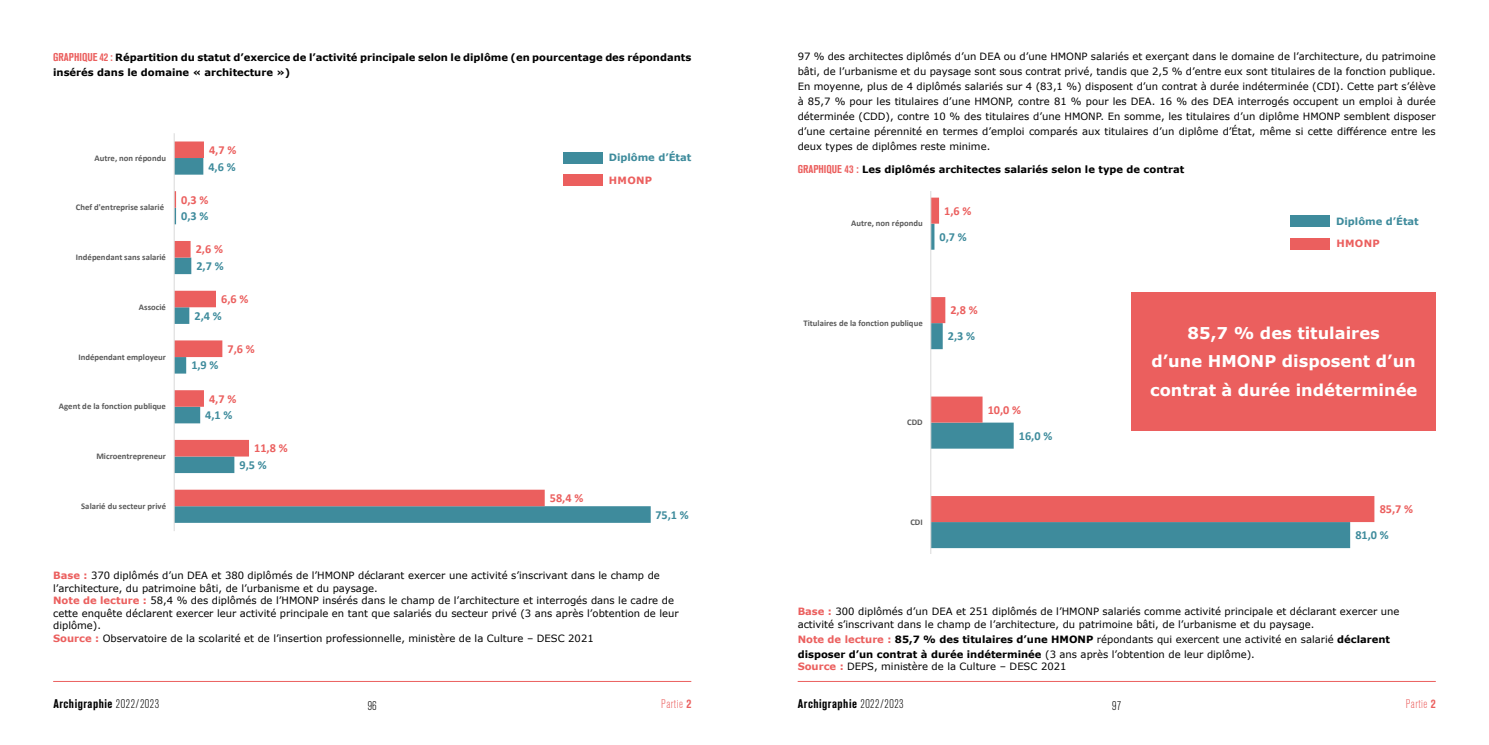
<style>
.page{position:relative;width:1489px;height:745px;background:#fff}
.page>*{position:absolute;margin:0;border:0;box-sizing:border-box;transform-origin:0 0}
.t1{font:700 16.25px/28.8px "Verdana";color:#fff;text-align:center}
.t2{font:700 condensed 12.5px "Akzidenz Grotesk BQ";letter-spacing:.04em;color:#000}
.t3{font:300 condensed 12.5px "Akzidenz Grotesk BQ";letter-spacing:.04em;color:#eb5f5e}
.t4{font:300 condensed 12.5px "Akzidenz Grotesk BQ";color:#000}
.t5{font:700 12.25px "Calibri";letter-spacing:-.005em;color:#eb5f5e}
.t6{font:700 12.25px "Calibri";color:#3e8b9c}
.t7{font:10px/15px "Verdana";color:#000}
.t8{font:700 10px/15px "Verdana";color:#000}
.t9{font:700 10px "Verdana";color:#3e8b9c}
.t10{font:700 10px "Verdana";letter-spacing:.03em;color:#eb5f5e}
.t11{font:700 8.62px "Calibri";letter-spacing:.005em;color:#595959}
.s1{font-family:"Akzidenz Grotesk BQ";font-stretch:condensed;font-size:11.25px;color:#eb5f5e}
.s2{font-weight:700;color:#eb5f5e}
.s3{font-weight:700}
.s4{font-weight:300}
</style>
<div class="page">
<hr style="left:53px;top:680px;width:638px;height:1px;background:#eb5f5e">
<hr style="left:797px;top:680px;width:638px;height:1px;background:#eb5f5e">
<svg style="left:175px;top:158px;width:475px;height:364px"></svg>
<svg style="left:175px;top:141px;width:369px;height:365px"></svg>
<hr style="left:174px;top:133px;width:1px;height:397px;background:#d9d9d9">
<div style="left:563px;top:174px;width:39px;height:11px;background:#eb5f5e"></div>
<div style="left:563px;top:152px;width:39px;height:11px;background:#3e8b9c"></div>
<svg style="left:931px;top:521px;width:418px;height:26px;background:#458999"></svg>
<svg style="left:931px;top:197px;width:443px;height:324px"></svg>
<hr style="left:930px;top:191px;width:1px;height:362px;background:#d9d9d9">
<div style="left:1290px;top:238px;width:39px;height:11px;background:#eb5f5e"></div>
<div style="left:1290px;top:215px;width:39px;height:12px;background:#3e8b9c"></div>
<div style="left:1131px;top:292px;width:304px;height:138px;background:#eb5f5e"></div>
<p class="t8" style="left:53px;top:50px;width:639px"><span class="s1">GRAPHIQUE 42 :</span> Répartition du statut d’exercice de l’activité principale selon le diplôme (en pourcentage des répondants insérés dans le domaine « architecture »)</p>
<p class="t11" style="left:94px;top:151px;width:73px">Autre, non répondu</p>
<p class="t11" style="left:76px;top:201px;width:90px">Chef d'entreprise salarié</p>
<p class="t11" style="left:76px;top:251px;width:92px">Indépendant sans salarié</p>
<p class="t11" style="left:139px;top:300px;width:29px">Associé</p>
<p class="t11" style="left:78px;top:350px;width:89px">Indépendant employeur</p>
<p class="t11" style="left:59px;top:400px;width:109px">Agent de la fonction publique</p>
<p class="t11" style="left:96px;top:449px;width:71px">Microentrepreneur</p>
<p class="t11" style="left:81px;top:499px;width:86px">Salarié du secteur privé</p>
<p class="t5" style="left:209px;top:141px;width:29px">4,7 %</p>
<p class="t6" style="left:208px;top:158px;width:29px">4,6 %</p>
<p class="t5" style="left:181px;top:191px;width:29px">0,3 %</p>
<p class="t6" style="left:181px;top:207px;width:29px">0,3 %</p>
<p class="t5" style="left:196px;top:240px;width:29px">2,6 %</p>
<p class="t6" style="left:196px;top:257px;width:29px">2,7 %</p>
<p class="t5" style="left:221px;top:290px;width:29px">6,6 %</p>
<p class="t6" style="left:194px;top:307px;width:29px">2,4 %</p>
<p class="t6" style="left:191px;top:356px;width:29px">1,9 %</p>
<p class="t5" style="left:227px;top:340px;width:29px">7,6 %</p>
<p class="t5" style="left:209px;top:389px;width:29px">4,7 %</p>
<p class="t6" style="left:205px;top:406px;width:29px">4,1 %</p>
<p class="t5" style="left:254px;top:439px;width:35px">11,8 %</p>
<p class="t6" style="left:239px;top:456px;width:29px">9,5 %</p>
<p class="t9" style="left:608px;top:150px;width:84px">Diplôme d’État</p>
<p class="t10" style="left:609px;top:173px;width:45px">HMONP</p>
<p class="t5" style="left:550px;top:489px;width:35px">58,4 %</p>
<p class="t6" style="left:655px;top:505px;width:35px">75,1 %</p>
<p class="t7" style="left:53px;top:569px;width:627px;line-height:12.5px"><span class="s2">Base :</span> 370 diplômés d’un DEA et 380 diplômés de l’HMONP déclarant exercer une activité s’inscrivant dans le champ de l’architecture, du patrimoine bâti, de l’urbanisme et du paysage.<br><span class="s2">Note de lecture :</span> 58,4 % des diplômés de l’HMONP insérés dans le champ de l’architecture et interrogés dans le cadre de cette enquête déclarent exercer leur activité principale en tant que salariés du secteur privé (3 ans après l’obtention de leur diplôme).<br><span class="s2">Source :</span> Observatoire de la scolarité et de l’insertion professionnelle, ministère de la Culture – DESC 2021</p>
<p class="t7" style="left:797px;top:49px;width:639px;text-align:justify">97 % des architectes diplômés d’un DEA ou d’une HMONP salariés et exerçant dans le domaine de l’architecture, du patrimoine bâti, de l’urbanisme et du paysage sont sous contrat privé, tandis que 2,5 % d’entre eux sont titulaires de la fonction publique.<br>En moyenne, plus de 4 diplômés salariés sur 4 (83,1 %) disposent d’un contrat à durée indéterminée (CDI). Cette part s’élève à 85,7 % pour les titulaires d’une HMONP, contre 81 % pour les DEA. 16 % des DEA interrogés occupent un emploi à durée déterminée (CDD), contre 10 % des titulaires d’une HMONP. En somme, les titulaires d’un diplôme HMONP semblent disposer d’une certaine pérennité en termes d’emploi comparés aux titulaires d’un diplôme d’État, même si cette différence entre les deux types de diplômes reste minime.</p>
<p class="t8" style="left:797px;top:162px;width:388px"><span class="s1">GRAPHIQUE 43 :</span> Les diplômés architectes salariés selon le type de contrat</p>
<p class="t11" style="left:851px;top:217px;width:73px">Autre, non répondu</p>
<p class="t5" style="left:944px;top:202px;width:29px">1,6 %</p>
<p class="t6" style="left:939px;top:228px;width:29px">0,7 %</p>
<p class="t11" style="left:803px;top:316px;width:121px">Titulaires de la fonction publique</p>
<p class="t5" style="left:950px;top:301px;width:29px">2,8 %</p>
<p class="t6" style="left:947px;top:327px;width:29px">2,3 %</p>
<p class="t11" style="left:907px;top:416px;width:17px">CDD</p>
<p class="t5" style="left:987px;top:401px;width:35px">10,0 %</p>
<p class="t6" style="left:1018px;top:427px;width:35px">16,0 %</p>
<p class="t11" style="left:910px;top:515px;width:14px">CDI</p>
<p class="t9" style="left:1336px;top:214px;width:84px">Diplôme d’État</p>
<p class="t10" style="left:1336px;top:236px;width:45px">HMONP</p>
<h1 class="t1" style="left:1150px;top:318px;width:269px">85,7 % des titulaires<br>d’une HMONP disposent d’un contrat à durée indéterminée</h1>
<p class="t5" style="left:1379px;top:500px;width:35px">85,7 %</p>
<p class="t6" style="left:1355px;top:526px;width:35px">81,0 %</p>
<p class="t7" style="left:797px;top:605px;width:603px;line-height:12.5px"><span class="s2">Base :</span> 300 diplômés d’un DEA et 251 diplômés de l’HMONP salariés comme activité principale et déclarant exercer une activité s’inscrivant dans le champ de l’architecture, du patrimoine bâti, de l’urbanisme et du paysage.</p>
<p class="t7" style="left:797px;top:631px;width:594px"><span class="s2">Note de lecture :</span> <span class="s3">85,7 % des titulaires d’une HMONP</span> répondants qui exercent une activité en salarié <span class="s3">déclarent disposer d’un contrat à durée indéterminée</span> (3 ans après l’obtention de leur diplôme).</p>
<p class="t7" style="left:797px;top:658px;width:270px"><span class="s2">Source :</span> DEPS, ministère de la Culture – DESC 2021</p>
<p class="t2" style="left:53px;top:695px;width:107px">Archigraphie <span class="s4">2022/2023</span></p>
<p class="t4" style="left:368px;top:698px;width:10px">96</p>
<p class="t3" style="left:661px;top:696px;width:32px">Partie <span class="s3">2</span></p>
<p class="t2" style="left:797px;top:695px;width:107px">Archigraphie <span class="s4">2022/2023</span></p>
<p class="t4" style="left:1112px;top:698px;width:10px">97</p>
<p class="t3" style="left:1405px;top:696px;width:32px">Partie <span class="s3">2</span></p>
</div>
